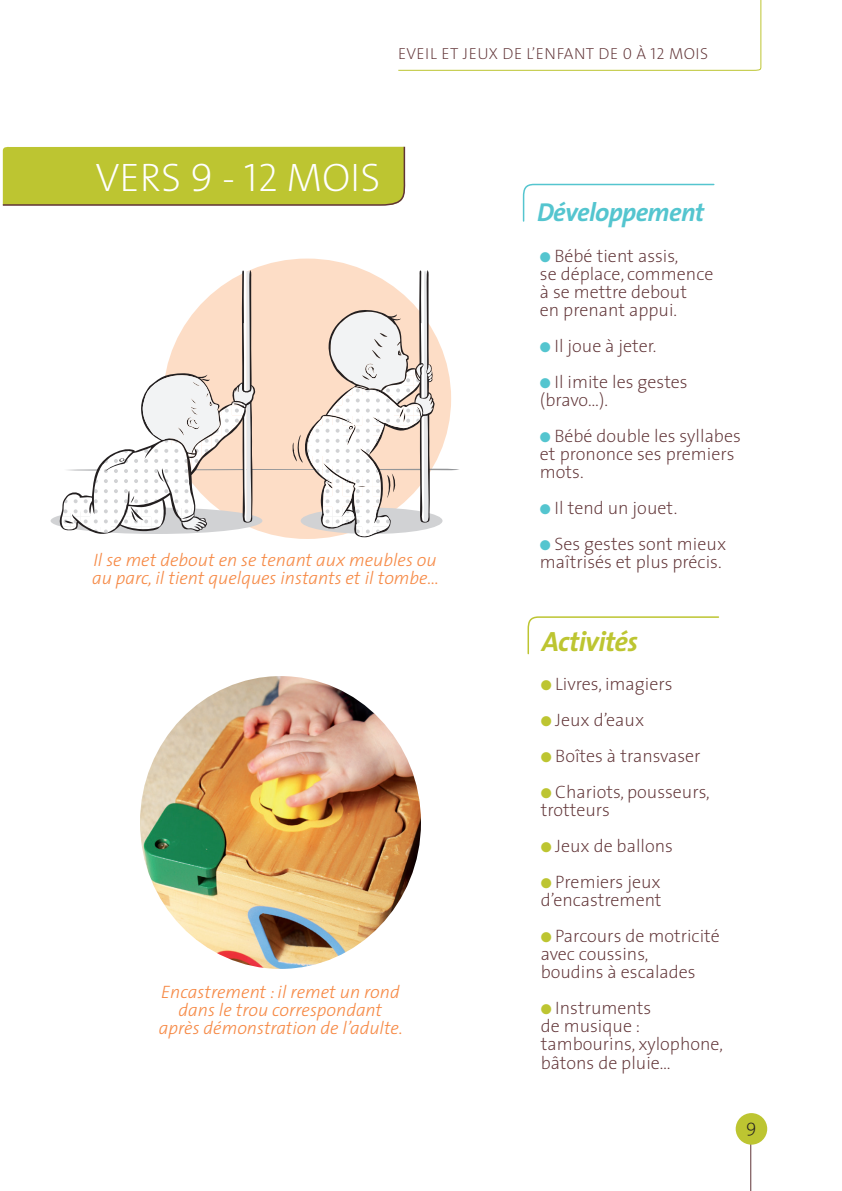
<style>
.page{position:relative;width:842px;height:1191px;background:#fff}
.page>*{position:absolute;margin:0;border:0;box-sizing:border-box;transform-origin:0 0}
.t1{font:40px "The Sans Extra Light Caps";color:#fff}
.t2{font:italic 700 28px "The Sans";letter-spacing:-.025em;color:#bdc531}
.t3{font:italic 700 26px "The Sans";letter-spacing:-.025em;color:#54c5cf}
.t4{font:200 18px/18px "The Sans";color:#603336}
.t5{font:italic 300 18px/18px "The Sans";color:#f68945}
.t6{font:200 18px "The Mix";color:#231f20}
.t7{font:16px "The Sans Extra Light Caps";letter-spacing:.03em;color:#603336}
.s1{color:#54c5cf}
.s2{color:#bdc531}
</style>
<div class="page">
<svg style="left:398px;top:0;width:364px;height:71px"></svg>
<hr style="left:750px;top:1126px;width:1px;height:65px;background:#603336">
<div style="left:736px;top:1113px;width:31px;height:31px;background:#bdc531;border-radius:50%"></div>
<svg style="left:59px;top:270px;width:400px;height:267px"></svg>
<div style="left:2px;top:146px;width:404px;height:60px;background:#bdc531"></div>
<svg style="left:522px;top:183px;width:193px;height:39px"></svg>
<svg style="left:527px;top:616px;width:193px;height:39px"></svg>
<img style="left:140px;top:676px;width:281px;height:293px">
<p class="t7" style="left:398px;top:41px;width:311px">EVEIL ET JEUX DE L’ENFANT DE 0 À 12 MOIS</p>
<h1 class="t1" style="left:96px;top:144px;width:287px">VERS 9 - 12 MOIS</h1>
<h3 class="t3" style="left:537px;top:190px;width:169px">Développement</h3>
<p class="t5" style="left:92px;top:550px;width:348px">Il se met debout en se tenant aux meubles ou au parc, il tient quelques instants et il tombe...</p>
<p class="t5" style="left:159px;top:982px;width:245px;text-align:center">Encastrement : il remet un rond dans le trou correspondant après démonstration de l’adulte.</p>
<p class="t4" style="left:540px;top:246px;width:175px"><span class="s1">●</span> Bébé tient assis,<br>se déplace, commence à se mettre debout<br>en prenant appui.</p>
<p class="t4" style="left:540px;top:336px;width:118px"><span class="s1">●</span> Il joue à jeter.</p>
<p class="t4" style="left:540px;top:372px;width:149px"><span class="s1">●</span> Il imite les gestes (bravo…).</p>
<p class="t4" style="left:540px;top:426px;width:202px"><span class="s1">●</span> Bébé double les syllabes et prononce ses premiers mots.</p>
<p class="t4" style="left:540px;top:498px;width:139px"><span class="s1">●</span> Il tend un jouet.</p>
<p class="t4" style="left:540px;top:534px;width:188px"><span class="s1">●</span> Ses gestes sont mieux maîtrisés et plus précis.</p>
<h2 class="t2" style="left:542px;top:618px;width:98px">Activités</h2>
<p class="t4" style="left:541px;top:674px;width:133px"><span class="s2">●</span> Livres, imagiers</p>
<p class="t4" style="left:541px;top:710px;width:105px"><span class="s2">●</span> Jeux d’eaux</p>
<p class="t4" style="left:541px;top:746px;width:161px"><span class="s2">●</span> Boîtes à transvaser</p>
<p class="t4" style="left:541px;top:782px;width:170px"><span class="s2">●</span> Chariots, pousseurs, trotteurs</p>
<p class="t4" style="left:541px;top:836px;width:134px"><span class="s2">●</span> Jeux de ballons</p>
<p class="t4" style="left:541px;top:872px;width:122px"><span class="s2">●</span> Premiers jeux d’encastrement</p>
<p class="t4" style="left:541px;top:926px;width:181px"><span class="s2">●</span> Parcours de motricité avec coussins,<br>boudins à escalades</p>
<p class="t4" style="left:541px;top:998px;width:184px"><span class="s2">●</span> Instruments<br>de musique : tambourins, xylophone, bâtons de pluie…</p>
<p class="t6" style="left:746px;top:1111px;width:12px">9</p>
</div>
